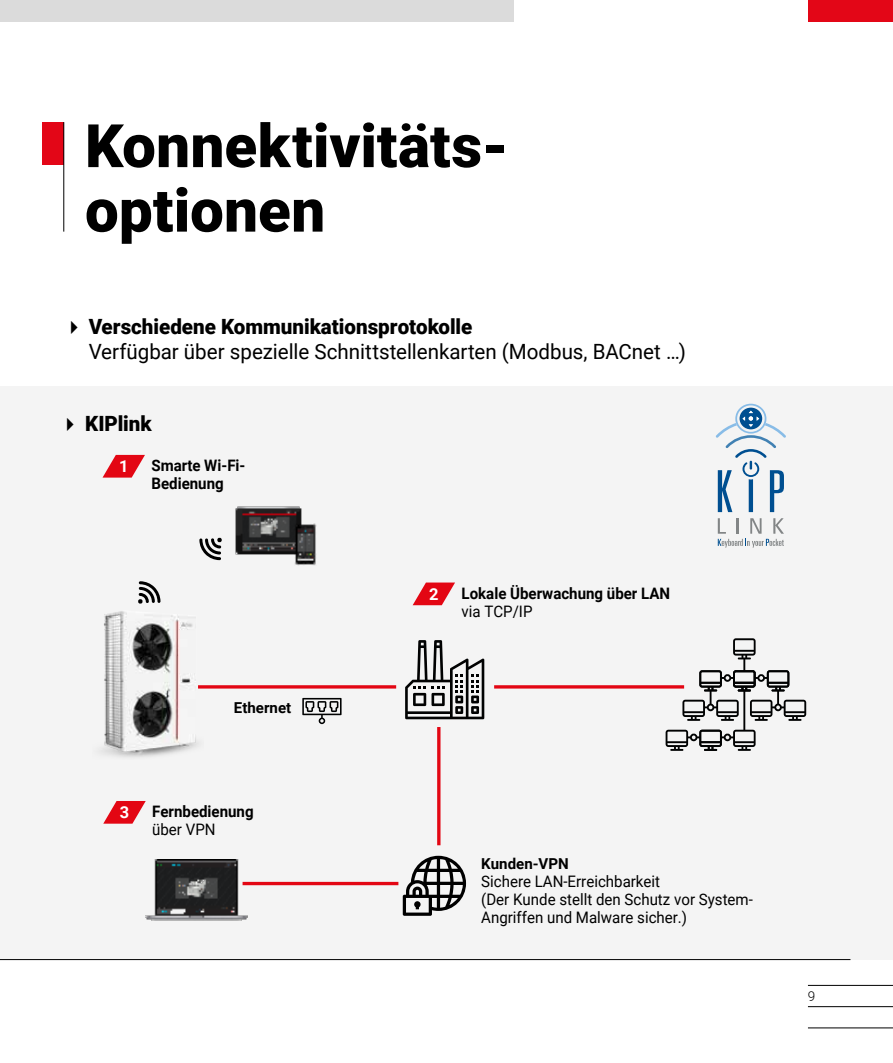
<style>
.page{position:relative;width:893px;height:1063px;background:#fff}
.page>*{position:absolute;margin:0;border:0;box-sizing:border-box;transform-origin:0 0}
.t1{font:900 60px/64.5px "Roboto";letter-spacing:.005em;color:#000}
.t2{font:21px/25.2px "Roboto";color:#000}
.t3{font:900 21px "Roboto";color:#000}
.t4{font:700 16.5px "Roboto";color:#fff}
.t5{font:15.9px/18px "Roboto";color:#000;scale:.95 1}
.t6{font:700 15.75px/18.1px "Roboto";color:#000;scale:.95 1}
.t7{font:15.75px "Roboto";color:#000;scale:.95 1}
.t8{font:700 15px "Roboto";color:#000}
.t9{font:300 13.5px "Roboto";color:#000}
.s1{font-weight:900}
</style>
<div class="page">
<div style="left:0;top:386px;width:893px;height:574px;background:#f4f4f4"></div>
<div style="left:0;top:0;width:514px;height:21px;background:#dbdbdb"></div>
<div style="left:808px;top:0;width:85px;height:21px;background:#e30617"></div>
<hr style="left:808px;top:1028px;width:85px;height:1px;background:#000">
<hr style="left:808px;top:1006px;width:85px;height:1px;background:#000">
<hr style="left:808px;top:985px;width:85px;height:1px;background:#000">
<hr style="left:0;top:959px;width:850px;height:1px;background:#000">
<svg style="left:138px;top:581px;width:23px;height:23px"></svg>
<svg style="left:103px;top:455px;width:42px;height:23px"></svg>
<svg style="left:413px;top:583px;width:42px;height:22px"></svg>
<svg style="left:103px;top:801px;width:43px;height:23px"></svg>
<img style="left:100px;top:611px;width:99px;height:146px">
<svg style="left:403px;top:856px;width:63px;height:60px"></svg>
<svg style="left:405px;top:640px;width:79px;height:79px"></svg>
<svg style="left:302px;top:698px;width:40px;height:26px"></svg>
<hr style="left:437px;top:727px;width:3px;height:118px;background:#e30613">
<svg style="left:666px;top:638px;width:140px;height:113px"></svg>
<img style="left:145px;top:859px;width:103px;height:61px">
<img style="left:235px;top:506px;width:67px;height:49px">
<svg style="left:199px;top:538px;width:23px;height:22px"></svg>
<img style="left:294px;top:524px;width:23px;height:42px">
<svg style="left:198px;top:685px;width:198px;height:4px"></svg>
<svg style="left:494px;top:685px;width:190px;height:4px"></svg>
<hr style="left:243px;top:882px;width:155px;height:3px;background:#e30613">
<div style="left:43px;top:122px;width:21px;height:43px;background:#e30617"></div>
<hr style="left:63px;top:122px;width:1px;height:110px;background:#000">
<svg style="left:718px;top:518px;width:66px;height:30px"></svg>
<svg style="left:716px;top:404px;width:70px;height:108px"></svg>
<h1 class="t1" style="left:85px;top:111px;width:425px">Konnektivitäts&shy;optionen</h1>
<p class="t2" style="left:89px;top:313px;width:599px;text-indent:-26px">✔ <span class="s1">Verschiedene Kommunikationsprotokolle<br></span>Verfügbar über spezielle Schnittstellenkarten (Modbus, BACnet …)</p>
<p class="t3" style="left:60px;top:408px;width:94px">✔ KIPlink</p>
<p class="t4" style="left:119px;top:455px;width:11px">1</p>
<p class="t6" style="left:151px;top:456px;width:100px">Smarte Wi-Fi-<br>Bedienung</p>
<p class="t8" style="left:234px;top:697px;width:59px">Ethernet</p>
<p class="t4" style="left:120px;top:801px;width:11px">3</p>
<p class="t6" style="left:152px;top:802px;width:108px">Fernbedienung</p>
<p class="t7" style="left:152px;top:819px;width:68px">über VPN</p>
<p class="t4" style="left:429px;top:582px;width:11px">2</p>
<p class="t6" style="left:462px;top:583px;width:221px">Lokale Überwachung über LAN</p>
<p class="t7" style="left:462px;top:600px;width:76px">via TCP/IP</p>
<p class="t8" style="left:481px;top:853px;width:89px">Kunden-VPN</p>
<p class="t5" style="left:481px;top:872px;width:287px">Sichere LAN-Erreichbarkeit<br>(Der Kunde stellt den Schutz vor System-<br>Angriffen und Malware sicher.)</p>
<p class="t9" style="left:808px;top:987px;width:9px">9</p>
</div>
